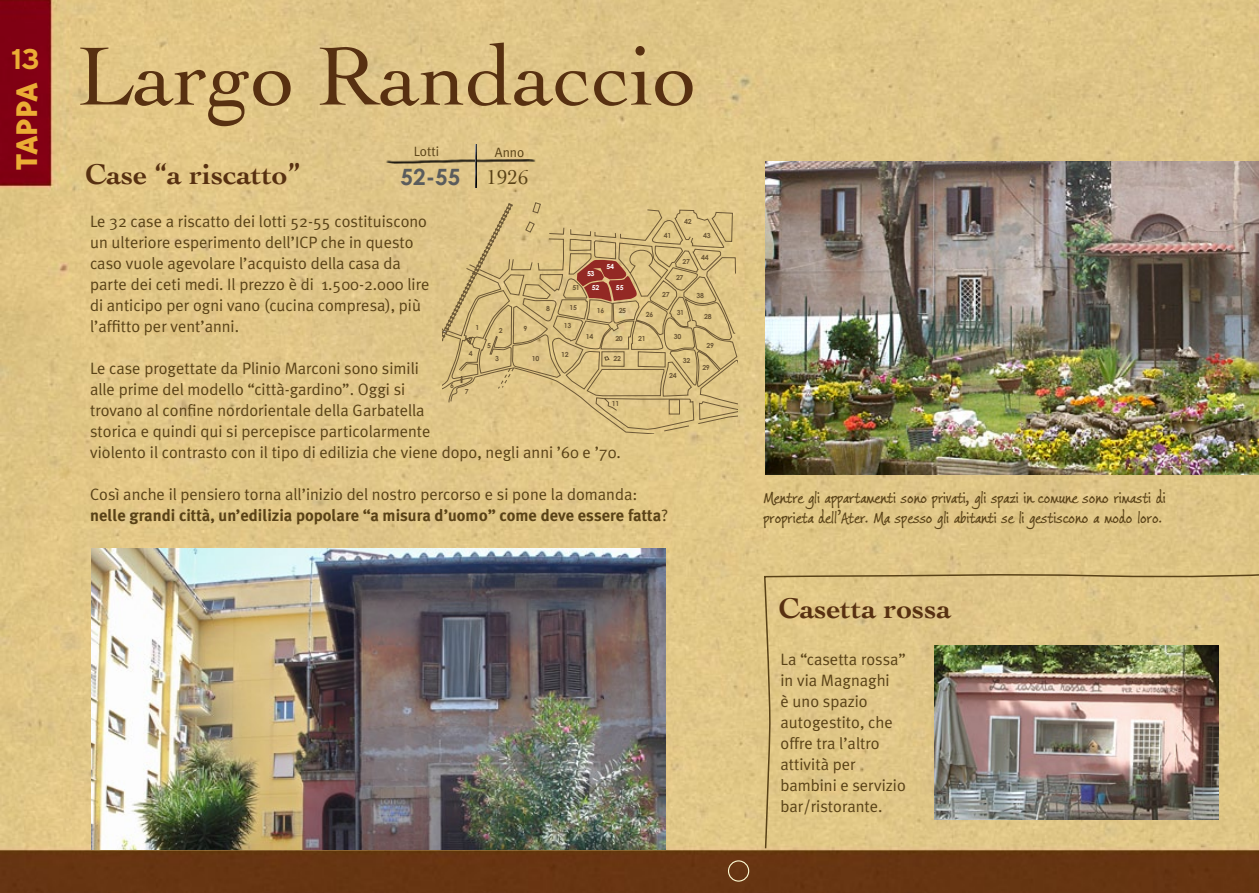
<style>
.page{position:relative;width:1259px;height:893px;background:#fff}
.page>*{position:absolute;margin:0;border:0;box-sizing:border-box;transform-origin:0 0}
.t1{font:87px "Cochin";color:#573011}
.t2{font:800 34.5px "Triplex";color:#ebad35}
.t3{font:700 30px "Cochin";color:#573011}
.t4{font:700 28.5px "Interstate";color:#ebad35}
.t5{font:700 22.5px "Century Gothic";color:#5a5c5d}
.t6{font:16.5px/21px "Meta Plus Normal";color:#594217}
.t7{font:16.5px/19.8px "Ford's Folly";color:#594217}
.t8{font:700 16.5px "Meta Plus";color:#594217}
.t9{font:13.5px "Meta Plus Normal";color:#594217}
.t10{font:700 6.9px "Century Gothic";letter-spacing:-.05em;color:#6c5836}
.t11{font:700 6.9px "Century Gothic";letter-spacing:-.025em;color:#fff}
.s1{font-family:"Cochin";font-weight:400;font-size:21px;color:#594217}
.s2{font-family:"Meta Plus Normal";font-weight:400}
</style>
<div class="page">
<img style="left:0;top:0;width:1259px;height:893px">
<img style="left:765px;top:162px;width:494px;height:312px">
<img style="left:385px;top:158px;width:151px;height:5px">
<img style="left:476px;top:145px;width:1px;height:42px">
<img style="left:91px;top:548px;width:574px;height:302px">
<svg style="left:442px;top:415px;width:295px;height:19px;background:#dbc283"></svg>
<svg style="left:442px;top:202px;width:295px;height:213px;background:#d2b77c"></svg>
<img style="left:763px;top:572px;width:496px;height:278px">
<div style="left:728px;top:860px;width:21px;height:22px;border:1px solid #fefbd3;border-radius:50%"></div>
<h3 class="t4" style="left:11px;top:43px;width:30px">13</h3>
<h2 class="t2" style="left:7px;top:170px;width:89px;rotate:-90deg">tappa</h2>
<h1 class="t1" style="left:77px;top:26px;width:621px">Largo Randaccio</h1>
<h3 class="t3" style="left:85px;top:156px;width:216px">Case “a riscatto”</h3>
<p class="t9" style="left:414px;top:144px;width:27px">Lotti</p>
<p class="t9" style="left:495px;top:145px;width:31px">Anno</p>
<h3 class="t5" style="left:400px;top:163px;width:130px">52-55 <span class="s1">1926</span></h3>
<p class="t6" style="left:90px;top:210px;width:341px">Le 32 case a riscatto dei lotti 52-55 costituiscono un ulteriore esperimento dell’ICP che in questo caso vuole agevolare l’acquisto della casa da parte dei ceti medi. Il prezzo è di 1.500-2.000 lire di anticipo per ogni vano (cucina compresa), più l’affitto per vent’anni.</p>
<p class="t6" style="left:90px;top:357px;width:532px">Le case progettate da Plinio Marconi sono simili<br>alle prime del modello “città-gardino”. Oggi si<br>trovano al confine nordorientale della Garbatella<br>storica e quindi qui si percepisce particolarmente<br>violento il contrasto con il tipo di edilizia che viene dopo, negli anni ’60 e ’70.</p>
<p class="t6" style="left:90px;top:483px;width:549px">Così anche il pensiero torna all’inizio del nostro percorso e si pone la domanda:</p>
<p class="t8" style="left:90px;top:505px;width:580px">nelle grandi città, un’edilizia popolare “a misura d’uom0” come deve essere fatta<span class="s2">?</span></p>
<p class="t10" style="left:684px;top:217px;width:9px">42</p>
<p class="t10" style="left:703px;top:231px;width:9px">43</p>
<p class="t10" style="left:664px;top:231px;width:9px">41</p>
<p class="t10" style="left:701px;top:253px;width:9px">44</p>
<p class="t10" style="left:682px;top:257px;width:9px">27</p>
<p class="t11" style="left:606px;top:262px;width:9px">54</p>
<p class="t11" style="left:587px;top:269px;width:9px">53</p>
<p class="t10" style="left:676px;top:273px;width:9px">27</p>
<p class="t10" style="left:572px;top:283px;width:9px">51</p>
<p class="t11" style="left:592px;top:283px;width:9px">52</p>
<p class="t10" style="left:597px;top:306px;width:9px">16</p>
<p class="t11" style="left:616px;top:283px;width:9px">55</p>
<p class="t10" style="left:662px;top:290px;width:9px">27</p>
<p class="t10" style="left:696px;top:291px;width:9px">38</p>
<p class="t10" style="left:569px;top:303px;width:9px">15</p>
<p class="t10" style="left:546px;top:304px;width:5px">8</p>
<p class="t10" style="left:619px;top:307px;width:9px">25</p>
<p class="t10" style="left:646px;top:310px;width:9px">26</p>
<p class="t10" style="left:676px;top:308px;width:9px">31</p>
<p class="t10" style="left:704px;top:313px;width:9px">28</p>
<p class="t10" style="left:475px;top:323px;width:5px">1</p>
<p class="t10" style="left:564px;top:321px;width:9px">13</p>
<p class="t10" style="left:499px;top:326px;width:5px">2</p>
<p class="t10" style="left:495px;top:354px;width:5px">3</p>
<p class="t10" style="left:523px;top:324px;width:5px">9</p>
<p class="t10" style="left:586px;top:332px;width:9px">14</p>
<p class="t10" style="left:615px;top:334px;width:9px">20</p>
<p class="t10" style="left:613px;top:354px;width:9px">22</p>
<p class="t10" style="left:674px;top:333px;width:9px">30</p>
<p class="t10" style="left:638px;top:334px;width:9px">21</p>
<p class="t10" style="left:706px;top:341px;width:9px">29</p>
<p class="t10" style="left:702px;top:363px;width:9px">29</p>
<p class="t10" style="left:487px;top:341px;width:5px">5</p>
<p class="t10" style="left:469px;top:349px;width:5px">4</p>
<p class="t10" style="left:561px;top:351px;width:9px">12</p>
<p class="t10" style="left:532px;top:354px;width:9px">10</p>
<p class="t10" style="left:683px;top:356px;width:9px">32</p>
<p class="t10" style="left:669px;top:371px;width:9px">24</p>
<p class="t10" style="left:450px;top:381px;width:5px">6</p>
<p class="t10" style="left:465px;top:387px;width:5px">7</p>
<p class="t10" style="left:612px;top:400px;width:9px">11</p>
<p class="t7" style="left:763px;top:489px;width:404px">Mentre gli appartamenti sono privati, gli spazi in comune sono rimasti di proprieta dell’Ater. Ma spesso gli abitanti se li gestiscono a modo loro.</p>
<h3 class="t3" style="left:778px;top:591px;width:174px">Casetta rossa</h3>
<p class="t6" style="left:780px;top:648px;width:127px">La “casetta rossa” in via Magnaghi<br>è uno spazio autogestito, che offre tra l’altro attività per bambini e servizio bar/ristorante.</p>
</div>
